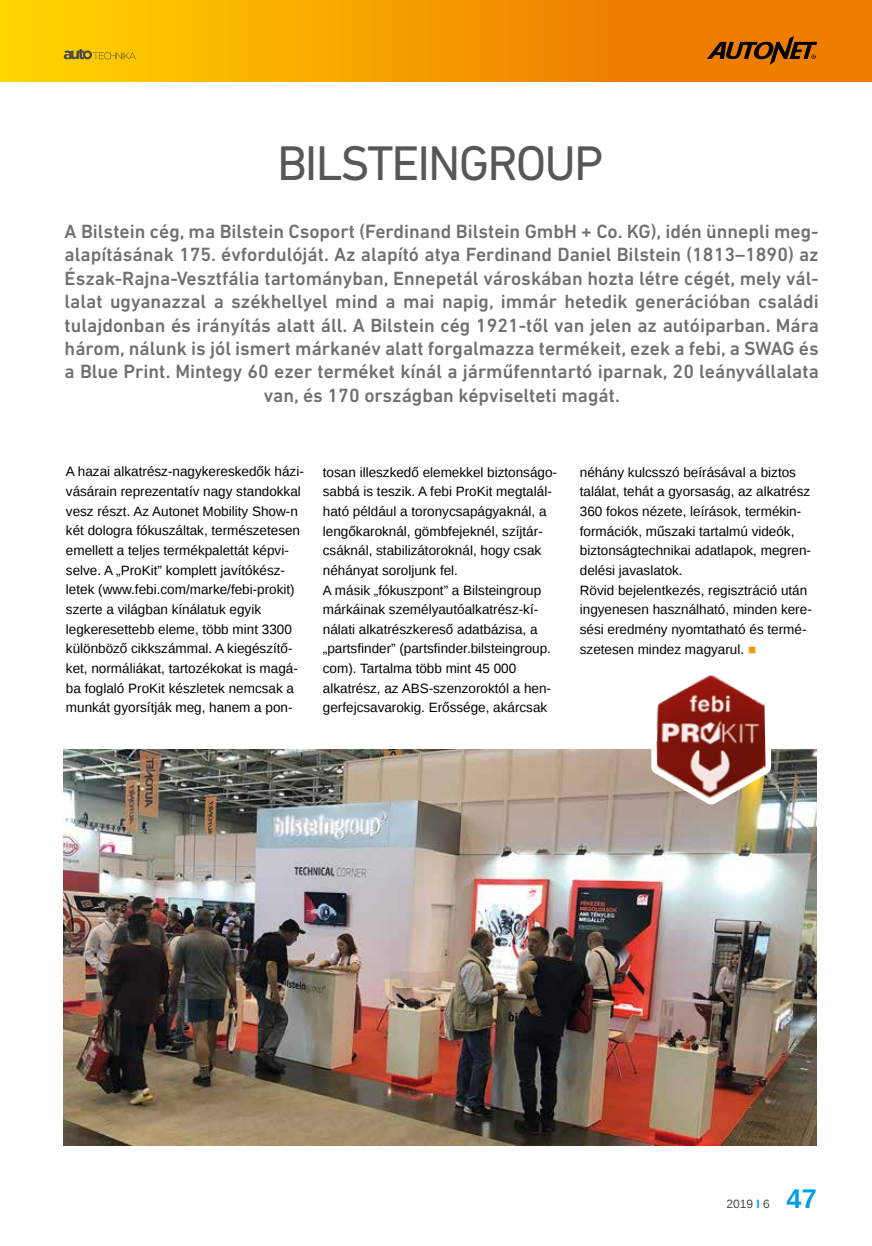
<style>
.page{position:relative;width:872px;height:1246px;background:#fff}
.page>*{position:absolute;margin:0;border:0;box-sizing:border-box;transform-origin:0 0}
.t1{font:49.5px "DIN Next LT Pro";letter-spacing:-.04em;color:#575756}
.t2{font:700 27px "Liberation Sans";color:#009fe3}
.t3{font:500 19.5px/23.4px "DIN Next LT Pro";color:#706f6f;text-align:center}
.t4{font:13.5px/19.6px "Liberation Sans";color:#000}
.t5{font:12px "Liberation Sans";color:#4a4a49}
.s1{color:#f49712}
.s2{font-weight:700;color:#009fe3}
</style>
<div class="page">
<svg style="left:0;top:0;width:872px;height:81px;background:#f59f00"></svg>
<svg style="left:64px;top:49px;width:72px;height:15px"></svg>
<img style="left:64px;top:750px;width:752px;height:396px">
<svg style="left:651px;top:749px;width:120px;height:57px"></svg>
<img style="left:655px;top:675px;width:111px;height:124px">
<svg style="left:707px;top:36px;width:110px;height:29px;background:#a25500"></svg>
<h1 class="t1" style="left:277px;top:134px;width:328px">BILSTEINGROUP</h1>
<p class="t3" style="left:65px;top:220px;width:755px">A Bilstein cég, ma Bilstein Csoport (Ferdinand Bilstein GmbH + Co. KG), idén ünnepli meg&shy;alapításának 175. évfordulóját. Az alapító atya Ferdinand Daniel Bilstein (1813–1890) az Észak-Rajna-Vesztfália tartományban, Ennepetál városkában hozta létre cégét, mely vál&shy;lalat ugyanazzal a székhellyel mind a mai napig, immár hetedik generációban családi tulajdonban és irányítás alatt áll. A Bilstein cég 1921-től van jelen az autóiparban. Mára három, nálunk is jól ismert márkanév alatt forgalmazza termékeit, ezek a febi, a SWAG és a Blue Print. Mintegy 60 ezer terméket kínál a járműfenntartó iparnak, 20 leányvállalata van, és 170 országban képviselteti magát.</p>
<p class="t4" style="left:66px;top:463px;width:239px">A hazai alkatrész-nagykereskedők házi&shy;vásárain reprezentatív nagy standokkal vesz részt. Az Autonet Mobility Show-n két dologra fókuszáltak, természetesen emellett a teljes termékpalettát képvi&shy;selve. A „ProKit” komplett javítókész&shy;letek (www.febi.com/marke/febi-prokit) szerte a világban kínálatuk egyik legkeresettebb eleme, több mint 3300 különböző cikkszámmal. A kiegészítő&shy;ket, normáliákat, tartozékokat is magá&shy;ba foglaló ProKit készletek nemcsak a munkát gyorsítják meg, hanem a pon-</p>
<p class="t4" style="left:323px;top:463px;width:236px">tosan illeszkedő elemekkel biztonságo&shy;sabbá is teszik. A febi ProKit megtalál&shy;ható például a toronycsapágyaknál, a lengőkaroknál, gömbfejeknél, szíjtár&shy;csáknál, stabilizátoroknál, hogy csak néhányat soroljunk fel.<br>A másik „fókuszpont” a Bilsteingroup márkáinak személyautóalkatrész-kí&shy;nálati alkatrészkereső adatbázisa, a „partsfinder” (partsfinder.bilsteingroup. com). Tartalma több mint 45 000 alkatrész, az ABS-szenzoroktól a hen&shy;gerfejcsavarokig. Erőssége, akárcsak</p>
<p class="t4" style="left:580px;top:463px;width:233px">néhány kulcsszó beírásával a biztos találat, tehát a gyorsaság, az alkatrész 360 fokos nézete, leírások, termékin&shy;formációk, műszaki tartalmú videók, biztonságtechnikai adatlapok, megren&shy;delési javaslatok.<br>Rövid bejelentkezés, regisztráció után ingyenesen használható, minden kere&shy;sési eredmény nyomtatható és termé&shy;szetesen mindez magyarul. <span class="s1">■</span></p>
<p class="t5" style="left:726px;top:1197px;width:45px">2019 <span class="s2">I</span> 6</p>
<h2 class="t2" style="left:786px;top:1180px;width:32px">47</h2>
</div>
